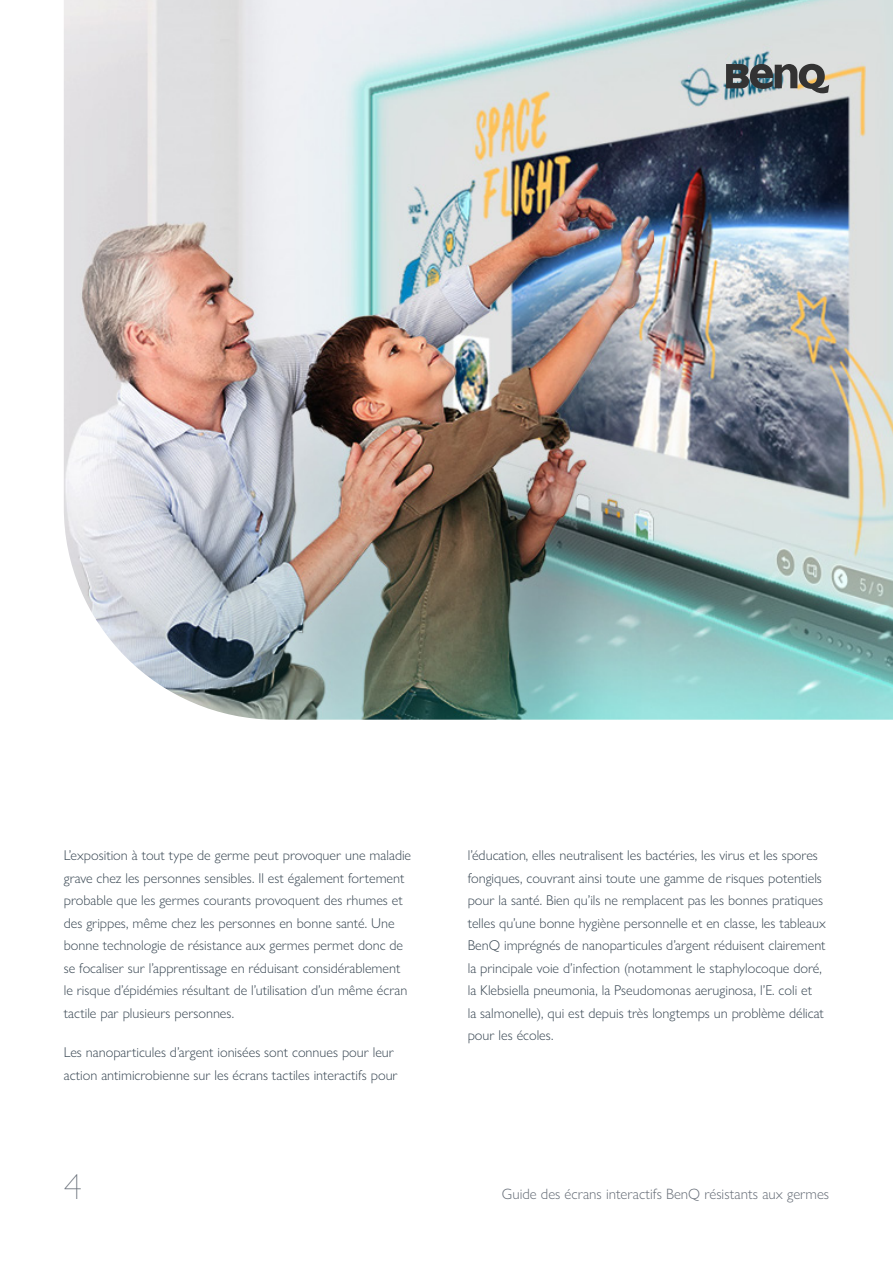
<style>
.page{position:relative;width:893px;height:1263px;background:#fff}
.page>*{position:absolute;margin:0;border:0;box-sizing:border-box;transform-origin:0 0}
.t1{font:200 36px "Gill Sans Nova";color:#656c76}
.t2{font:300 15px "Gill Sans Nova";color:#656c76}
.t3{font:300 14.25px/22.5px "Gill Sans Nova";color:#384652}
</style>
<div class="page">
<img style="left:64px;top:0;width:829px;height:720px">
<svg style="left:726px;top:64px;width:103px;height:29px;background:#6c7271"></svg>
<p class="t3" style="left:64px;top:844px;width:349px">L’exposition à tout type de germe peut provoquer une maladie grave chez les personnes sensibles. Il est également fortement probable que les germes courants provoquent des rhumes et des grippes, même chez les personnes en bonne santé. Une bonne technologie de résistance aux germes permet donc de se focaliser sur l’apprentissage en réduisant considérablement le risque d’épidémies résultant de l’utilisation d’un même écran tactile par plusieurs personnes.</p>
<p class="t3" style="left:64px;top:1041px;width:335px">Les nanoparticules d’argent ionisées sont connues pour leur action antimicrobienne sur les écrans tactiles interactifs pour</p>
<h1 class="t1" style="left:64px;top:1165px;width:19px">4</h1>
<p class="t3" style="left:468px;top:844px;width:360px">l’éducation, elles neutralisent les bactéries, les virus et les spores fongiques, couvrant ainsi toute une gamme de risques potentiels pour la santé. Bien qu’ils ne remplacent pas les bonnes pratiques telles qu’une bonne hygiène personnelle et en classe, les tableaux BenQ imprégnés de nanoparticules d’argent réduisent clairement la principale voie d’infection (notamment le staphylocoque doré, la Klebsiella pneumonia, la Pseudomonas aeruginosa, l’E. coli et<br>la salmonelle), qui est depuis très longtemps un problème délicat pour les écoles.</p>
<p class="t2" style="left:502px;top:1185px;width:329px">Guide des écrans interactifs BenQ résistants aux germes</p>
</div>
